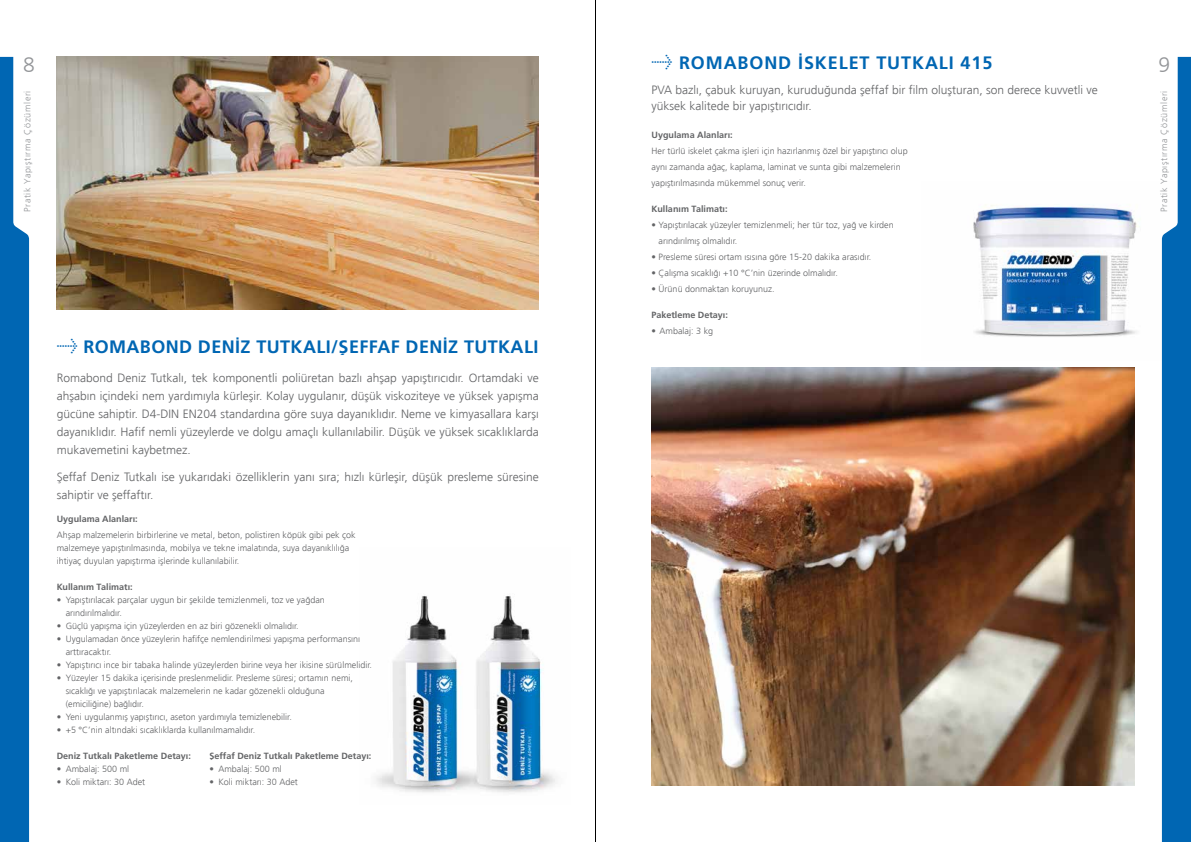
<style>
.page{position:relative;width:1191px;height:842px;background:#fff}
.page>*{position:absolute;margin:0;border:0;box-sizing:border-box;transform-origin:0 0}
.t1{font:300 21px "Frutiger";color:#939598}
.t2{font:18px "Frutiger Bold Tr";letter-spacing:.02em;color:#0066b3}
.t3{font:18px "Frutiger Bold Tr";letter-spacing:.05em;color:#0066b3}
.t4{font:300 12px/18px "Frutiger";color:#636466}
.t5{font:300 9px/13px "Frutiger";color:#636466}
.t6{font:9px "Frutiger Bold Tr";color:#636466}
.t7{font:300 9px "Frutiger";letter-spacing:.07em;color:#939598}
.s1{font-family:"Meta Pro"}
</style>
<div class="page">
<img style="left:376px;top:595px;width:180px;height:198px">
<img style="left:973px;top:205px;width:165px;height:132px">
<img style="left:57px;top:57px;width:482px;height:253px">
<img style="left:651px;top:367px;width:483px;height:418px">
<svg style="left:0;top:57px;width:29px;height:785px"></svg>
<svg style="left:1161px;top:57px;width:30px;height:785px"></svg>
<hr style="left:595px;top:0;width:1px;height:842px;background:#000">
<h2 class="t3" style="left:651px;top:52px;width:342px"><span class="s1">→</span> ROMABOND İSKELET TUTKALI 415</h2>
<h3 class="t4" style="left:651px;top:82px;width:448px;line-height:16px">PVA bazlı, çabuk kuruyan, kuruduğunda şeffaf bir film oluşturan, son derece kuvvetli ve yüksek kalitede bir yapıştırıcıdır.</h3>
<p class="t6" style="left:651px;top:130px;width:83px">Uygulama Alanları:</p>
<p class="t5" style="left:651px;top:143px;width:257px;line-height:16px">Her türlü iskelet çakma işleri için hazırlanmış özel bir yapıştırıcı olup aynı zamanda ağaç, kaplama, laminat ve sunta gibi malzemelerin yapıştırılmasında mükemmel sonuç verir.</p>
<p class="t6" style="left:651px;top:204px;width:77px">Kullanım Talimatı:</p>
<p class="t5" style="left:658px;top:217px;width:236px;line-height:16px;text-indent:-7px">• Yapıştırılacak yüzeyler temizlenmeli; her tür toz, yağ ve kirden arındırılmış olmalıdır.</p>
<p class="t5" style="left:651px;top:251px;width:221px">• Presleme süresi ortam ısısına göre 15-20 dakika arasıdır.</p>
<p class="t5" style="left:651px;top:267px;width:188px">• Çalışma sıcaklığı +10 °C’nin üzerinde olmalıdır.</p>
<p class="t5" style="left:651px;top:283px;width:125px">• Ürünü donmaktan koruyunuz.</p>
<p class="t6" style="left:651px;top:310px;width:78px">Paketleme Detayı:</p>
<p class="t5" style="left:651px;top:325px;width:63px">• Ambalaj: 3 kg</p>
<h1 class="t1" style="left:23px;top:53px;width:13px">8</h1>
<h1 class="t1" style="left:1158px;top:53px;width:13px">9</h1>
<p class="t7" style="left:22px;top:212px;width:123px;rotate:-90deg">Pratik Yapıştırma Çözümleri</p>
<p class="t7" style="left:1158px;top:212px;width:123px;rotate:-90deg">Pratik Yapıştırma Çözümleri</p>
<h2 class="t2" style="left:57px;top:336px;width:483px"><span class="s1">→</span> ROMABOND DENİZ TUTKALI/ŞEFFAF DENİZ TUTKALI</h2>
<p class="t4" style="left:57px;top:369px;width:483px;text-align:justify">Romabond Deniz Tutkalı, tek komponentli poliüretan bazlı ahşap yapıştırıcıdır. Ortamdaki ve ahşabın içindeki nem yardımıyla kürleşir. Kolay uygulanır, düşük viskoziteye ve yüksek yapışma gücüne sahiptir. D4-DIN EN204 standardına göre suya dayanıklıdır. Neme ve kimyasallara karşı dayanıklıdır. Hafif nemli yüzeylerde ve dolgu amaçlı kullanılabilir. Düşük ve yüksek sıcaklıklarda mukavemetini kaybetmez.</p>
<h3 class="t4" style="left:57px;top:468px;width:483px">Şeffaf Deniz Tutkalı ise yukarıdaki özelliklerin yanı sıra; hızlı kürleşir, düşük presleme süresine sahiptir ve şeffaftır.</h3>
<p class="t6" style="left:57px;top:514px;width:83px">Uygulama Alanları:</p>
<p class="t5" style="left:57px;top:529px;width:300px">Ahşap malzemelerin birbirlerine ve metal, beton, polistiren köpük gibi pek çok malzemeye yapıştırılmasında, mobilya ve tekne imalatında, suya dayanıklılığa ihtiyaç duyulan yapıştırma işlerinde kullanılabilir.</p>
<p class="t6" style="left:57px;top:582px;width:77px">Kullanım Talimatı:</p>
<p class="t5" style="left:66px;top:594px;width:261px;text-indent:-9px">• Yapıştırılacak parçalar uygun bir şekilde temizlenmeli, toz ve yağdan arındırılmalıdır.</p>
<p class="t5" style="left:57px;top:620px;width:244px">• Güçlü yapışma için yüzeylerden en az biri gözenekli olmalıdır.</p>
<p class="t5" style="left:66px;top:633px;width:296px;text-indent:-9px">• Uygulamadan önce yüzeylerin hafifçe nemlendirilmesi yapışma performansını arttıracaktır.</p>
<p class="t5" style="left:57px;top:659px;width:317px">• Yapıştırıcı ince bir tabaka halinde yüzeylerden birine veya her ikisine sürülmelidir.</p>
<p class="t5" style="left:66px;top:672px;width:289px;text-indent:-9px">• Yüzeyler 15 dakika içerisinde preslenmelidir. Presleme süresi; ortamın nemi, sıcaklığı ve yapıştırılacak malzemelerin ne kadar gözenekli olduğuna (emiciliğine) bağlıdır.</p>
<p class="t5" style="left:57px;top:711px;width:237px">• Yeni uygulanmış yapıştırıcı, aseton yardımıyla temizlenebilir.</p>
<p class="t5" style="left:57px;top:724px;width:200px">• +5 °C’nin altındaki sıcaklıklarda kullanılmamalıdır.</p>
<p class="t6" style="left:57px;top:751px;width:136px">Deniz Tutkalı Paketleme Detayı:</p>
<p class="t5" style="left:57px;top:763px;width:74px">• Ambalaj: 500 ml</p>
<p class="t5" style="left:57px;top:776px;width:90px">• Koli miktarı: 30 Adet</p>
<p class="t6" style="left:209px;top:751px;width:164px">Şeffaf Deniz Tutkalı Paketleme Detayı:</p>
<p class="t5" style="left:209px;top:763px;width:74px">• Ambalaj: 500 ml</p>
<p class="t5" style="left:209px;top:776px;width:90px">• Koli miktarı: 30 Adet</p>
</div>
